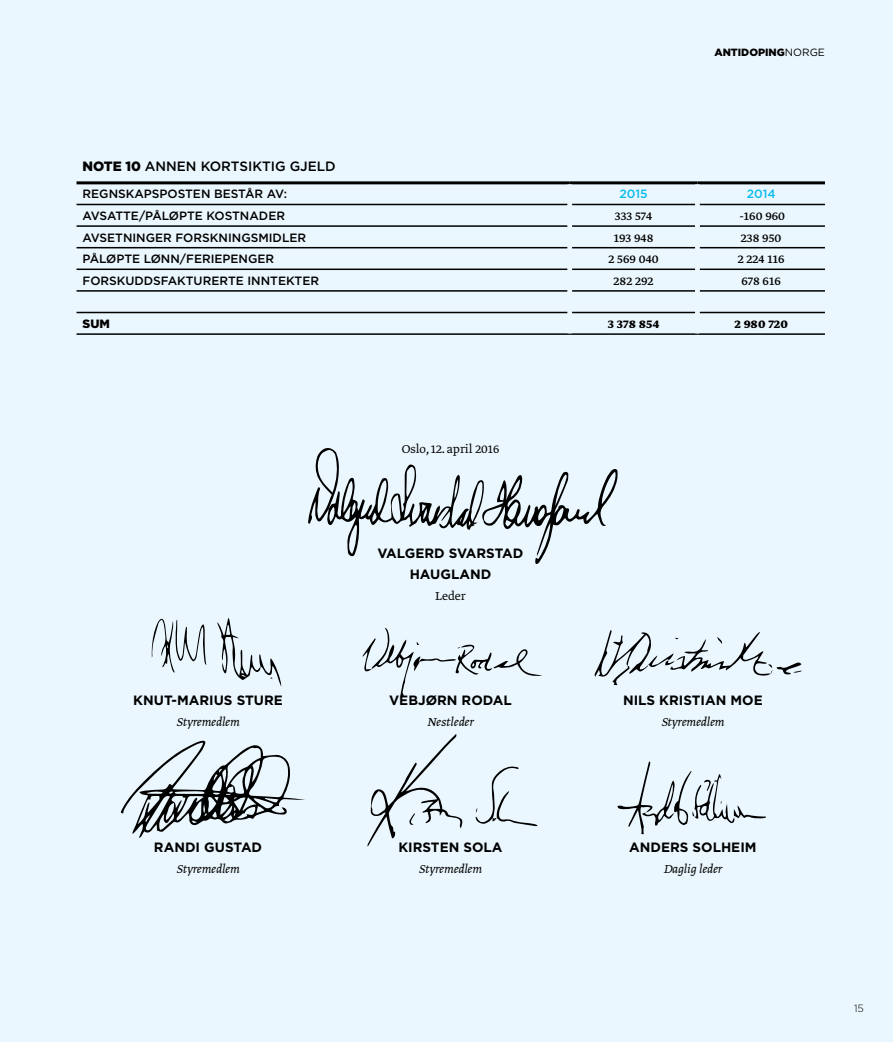
<style>
.page{position:relative;width:893px;height:1042px;background:#ebf7fe}
.page>*{position:absolute;margin:0;border:0;box-sizing:border-box;transform-origin:0 0}
.t1{font:700 13.5px/21px "Gotham";color:#000;text-align:center}
.t2{font:italic 300 13.5px "Greta Text Std";color:#000}
.t3{font:13.5px "Greta Text Std";color:#000}
.t4{font:500 13.5px "Gotham";color:#000}
.t5{font:300 13.5px "Greta Text Std";color:#000}
.t6{font:700 13.5px "Greta Text Std";color:#000}
.t7{font:500 12px "Gotham";color:#000}
.t8{font:500 12px "Gotham";color:#0bbbef}
.t9{font:900 12px "Gotham";color:#000}
.t10{font:900 10.5px "Gotham";color:#000}
.t11{font:300 10.5px "Gotham";color:#000}
.s1{font-weight:400}
.s2{font-weight:900}
</style>
<div class="page">
<hr style="left:77px;top:204px;width:491px;height:1px;background:#000">
<hr style="left:572px;top:204px;width:123px;height:1px;background:#000">
<hr style="left:700px;top:204px;width:125px;height:1px;background:#000">
<hr style="left:77px;top:225px;width:491px;height:2px;background:#000">
<hr style="left:572px;top:225px;width:123px;height:2px;background:#000">
<hr style="left:700px;top:225px;width:125px;height:2px;background:#000">
<hr style="left:77px;top:181px;width:493px;height:3px;background:#000">
<hr style="left:570px;top:181px;width:127px;height:3px;background:#000">
<hr style="left:697px;top:181px;width:128px;height:3px;background:#000">
<hr style="left:77px;top:247px;width:491px;height:1px;background:#000">
<hr style="left:572px;top:247px;width:123px;height:1px;background:#000">
<hr style="left:700px;top:247px;width:125px;height:1px;background:#000">
<hr style="left:77px;top:268px;width:491px;height:2px;background:#000">
<hr style="left:572px;top:268px;width:123px;height:2px;background:#000">
<hr style="left:700px;top:268px;width:125px;height:2px;background:#000">
<hr style="left:77px;top:290px;width:491px;height:2px;background:#000">
<hr style="left:572px;top:290px;width:123px;height:2px;background:#000">
<hr style="left:700px;top:290px;width:125px;height:2px;background:#000">
<hr style="left:77px;top:312px;width:491px;height:1px;background:#000">
<hr style="left:572px;top:312px;width:123px;height:1px;background:#000">
<hr style="left:700px;top:312px;width:125px;height:1px;background:#000">
<hr style="left:77px;top:333px;width:493px;height:2px;background:#000">
<hr style="left:570px;top:333px;width:127px;height:2px;background:#000">
<hr style="left:697px;top:333px;width:128px;height:2px;background:#000">
<svg style="left:308px;top:448px;width:310px;height:116px"></svg>
<svg style="left:152px;top:618px;width:54px;height:55px"></svg>
<svg style="left:217px;top:618px;width:65px;height:68px"></svg>
<svg style="left:363px;top:628px;width:179px;height:70px"></svg>
<svg style="left:594px;top:630px;width:207px;height:55px"></svg>
<svg style="left:121px;top:740px;width:184px;height:98px"></svg>
<svg style="left:367px;top:734px;width:96px;height:113px"></svg>
<svg style="left:476px;top:766px;width:61px;height:60px"></svg>
<svg style="left:617px;top:761px;width:149px;height:73px"></svg>
<p class="t10" style="left:714px;top:45px;width:112px">ANTIDOPING<span class="s1">NORGE</span></p>
<p class="t4" style="left:83px;top:158px;width:255px"><span class="s2">NOTE 10</span> ANNEN KORTSIKTIG GJELD</p>
<p class="t7" style="left:83px;top:186px;width:206px">REGNSKAPSPOSTEN BESTÅR AV:</p>
<p class="t8" style="left:619px;top:186px;width:30px">2015</p>
<p class="t8" style="left:747px;top:186px;width:30px">2014</p>
<p class="t7" style="left:83px;top:208px;width:204px">AVSATTE/PÅLØPTE KOSTNADER</p>
<p class="t3" style="left:615px;top:208px;width:39px">333 574</p>
<p class="t3" style="left:739px;top:208px;width:47px">-160 960</p>
<p class="t7" style="left:83px;top:230px;width:225px">AVSETNINGER FORSKNINGSMIDLER</p>
<p class="t3" style="left:614px;top:230px;width:41px">193 948</p>
<p class="t3" style="left:741px;top:230px;width:42px">238 950</p>
<p class="t7" style="left:83px;top:251px;width:193px">PÅLØPTE LØNN/FERIEPENGER</p>
<p class="t3" style="left:608px;top:251px;width:52px">2 569 040</p>
<p class="t3" style="left:738px;top:251px;width:49px">2 224 116</p>
<p class="t7" style="left:83px;top:273px;width:238px">FORSKUDDSFAKTURERTE INNTEKTER</p>
<p class="t3" style="left:613px;top:273px;width:42px">282 292</p>
<p class="t3" style="left:741px;top:273px;width:41px">678 616</p>
<p class="t9" style="left:83px;top:316px;width:29px">SUM</p>
<p class="t6" style="left:608px;top:316px;width:53px">3 378 854</p>
<p class="t6" style="left:734px;top:316px;width:55px">2 980 720</p>
<p class="t5" style="left:402px;top:441px;width:99px">Oslo, 12. april 2016</p>
<p class="t1" style="left:133px;top:690px;width:151px">KNUT-MARIUS STURE</p>
<p class="t2" style="left:177px;top:714px;width:65px">Styremedlem</p>
<p class="t1" style="left:154px;top:837px;width:110px">RANDI GUSTAD</p>
<p class="t2" style="left:177px;top:861px;width:65px">Styremedlem</p>
<p class="t1" style="left:378px;top:543px;width:147px">VALGERD SVARSTAD<br>HAUGLAND</p>
<p class="t5" style="left:435px;top:588px;width:32px">Leder</p>
<p class="t1" style="left:389px;top:690px;width:124px">VEBJØRN RODAL</p>
<p class="t2" style="left:427px;top:714px;width:48px">Nestleder</p>
<p class="t1" style="left:398px;top:837px;width:106px">KIRSTEN SOLA</p>
<p class="t2" style="left:419px;top:861px;width:65px">Styremedlem</p>
<p class="t1" style="left:623px;top:690px;width:141px">NILS KRISTIAN MOE</p>
<p class="t2" style="left:661px;top:714px;width:65px">Styremedlem</p>
<p class="t1" style="left:629px;top:837px;width:129px">ANDERS SOLHEIM</p>
<p class="t2" style="left:663px;top:861px;width:61px">Daglig leder</p>
<p class="t11" style="left:854px;top:1002px;width:11px">15</p>
</div>
